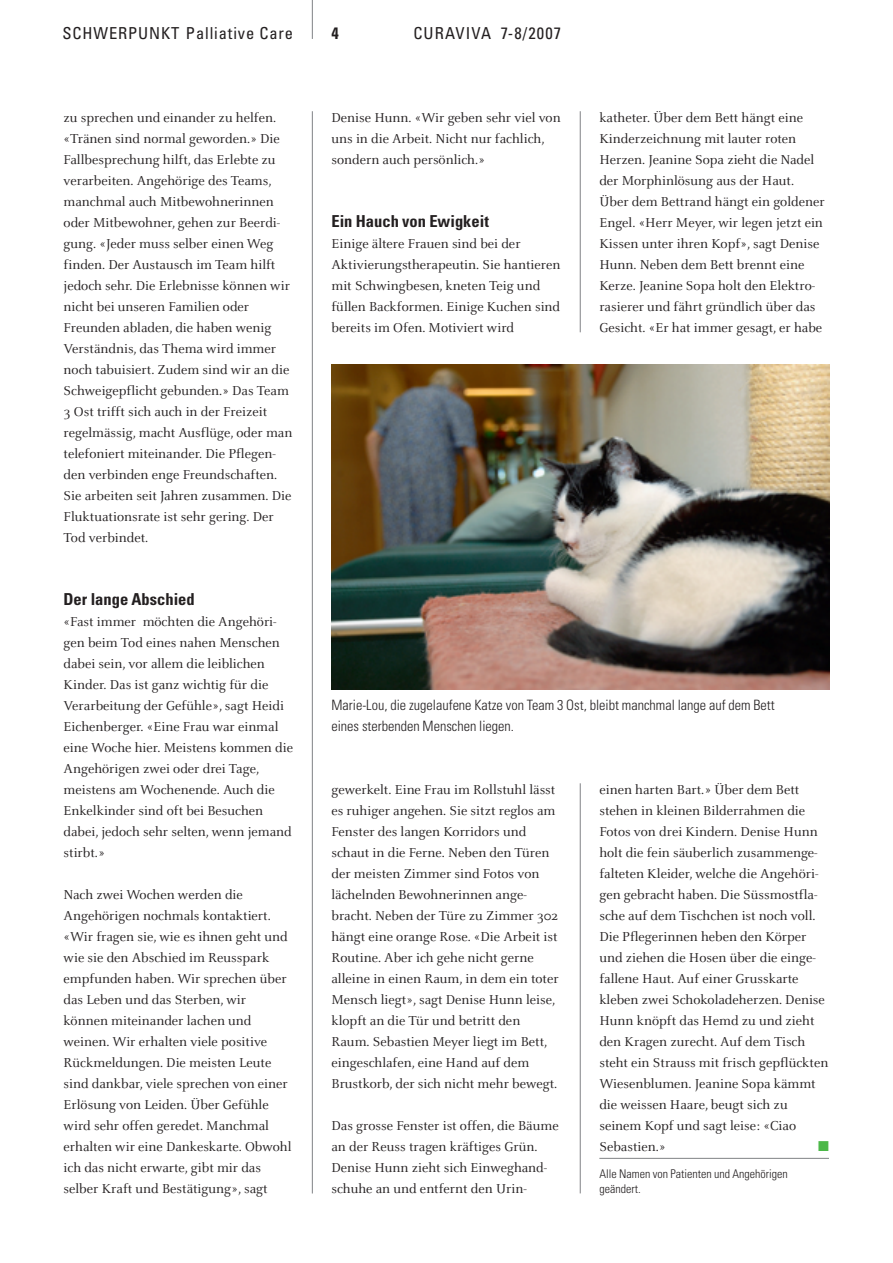
<style>
.page{position:relative;width:893px;height:1263px;background:#fff}
.page>*{position:absolute;margin:0;border:0;box-sizing:border-box;transform-origin:0 0}
.t1{font:condensed 16.5px "Univers";letter-spacing:.055em;color:#231f20}
.t2{font:700 condensed 16.5px "Univers";color:#231f20}
.t3{font:14.25px/21px "Celeste";color:#231f20}
.t4{font:300 condensed 14.25px/21px "Univers";color:#231f20}
.t5{font:14.25px "Zapf Dingbats";color:#4cb848}
.t6{font:300 condensed 12px/15px "Univers";color:#231f20}
</style>
<div class="page">
<hr style="left:312px;top:0;width:1px;height:39px;background:#808285">
<hr style="left:312px;top:111px;width:1px;height:1082px;background:#808285">
<hr style="left:580px;top:111px;width:1px;height:221px;background:#808285">
<hr style="left:599px;top:1158px;width:230px;height:1px;background:#808285">
<img style="left:331px;top:364px;width:498px;height:325px">
<hr style="left:580px;top:783px;width:1px;height:410px;background:#808285">
<p class="t1" style="left:62px;top:23px;width:232px">SCHWERPUNKT Palliative Care</p>
<p class="t2" style="left:331px;top:23px;width:9px">4</p>
<p class="t1" style="left:413px;top:23px;width:149px">CURAVIVA 7-8/2007</p>
<p class="t3" style="left:64px;top:108px;width:230px">zu sprechen und einander zu helfen. «Tränen sind normal geworden.» Die Fallbesprechung hilft, das Erlebte zu verarbeiten. Angehörige des Teams, manchmal auch Mitbewohnerinnen oder Mitbewohner, gehen zur Beerdi&shy;gung. «Jeder muss selber einen Weg finden. Der Austausch im Team hilft jedoch sehr. Die Erlebnisse können wir nicht bei unseren Familien oder Freunden abladen, die haben wenig Verständnis, das Thema wird immer noch tabuisiert. Zudem sind wir an die Schweigepflicht gebunden.» Das Team 3 Ost trifft sich auch in der Freizeit regelmässig, macht Ausflüge, oder man telefoniert miteinander. Die Pflegen&shy;den verbinden enge Freundschaften.<br>Sie arbeiten seit Jahren zusammen. Die Fluktuationsrate ist sehr gering. Der Tod verbindet.</p>
<p class="t3" style="left:331px;top:108px;width:231px">Denise Hunn. «Wir geben sehr viel von uns in die Arbeit. Nicht nur fachlich, sondern auch persönlich.»</p>
<p class="t2" style="left:331px;top:211px;width:159px">Ein Hauch von Ewigkeit</p>
<p class="t3" style="left:331px;top:234px;width:230px">Einige ältere Frauen sind bei der Aktivierungstherapeutin. Sie hantieren mit Schwingbesen, kneten Teig und füllen Backformen. Einige Kuchen sind bereits im Ofen. Motiviert wird</p>
<p class="t3" style="left:599px;top:108px;width:227px">katheter. Über dem Bett hängt eine Kinderzeichnung mit lauter roten Herzen. Jeanine Sopa zieht die Nadel der Morphinlösung aus der Haut.<br>Über dem Bettrand hängt ein goldener Engel. «Herr Meyer, wir legen jetzt ein Kissen unter ihren Kopf», sagt Denise Hunn. Neben dem Bett brennt eine Kerze. Jeanine Sopa holt den Elektro&shy;rasierer und fährt gründlich über das Gesicht. «Er hat immer gesagt, er habe</p>
<p class="t2" style="left:64px;top:589px;width:133px">Der lange Abschied</p>
<p class="t3" style="left:64px;top:612px;width:231px">«Fast immer möchten die Angehöri&shy;gen beim Tod eines nahen Menschen dabei sein, vor allem die leiblichen Kinder. Das ist ganz wichtig für die Verarbeitung der Gefühle», sagt Heidi Eichenberger. «Eine Frau war einmal eine Woche hier. Meistens kommen die Angehörigen zwei oder drei Tage, meistens am Wochenende. Auch die Enkelkinder sind oft bei Besuchen dabei, jedoch sehr selten, wenn jemand stirbt.»</p>
<p class="t3" style="left:64px;top:885px;width:229px">Nach zwei Wochen werden die Angehörigen nochmals kontaktiert. «Wir fragen sie, wie es ihnen geht und wie sie den Abschied im Reusspark empfunden haben. Wir sprechen über das Leben und das Sterben, wir können miteinander lachen und weinen. Wir erhalten viele positive Rückmeldungen. Die meisten Leute sind dankbar, viele sprechen von einer Erlösung von Leiden. Über Gefühle wird sehr offen geredet. Manchmal erhalten wir eine Dankeskarte. Obwohl ich das nicht erwarte, gibt mir das selber Kraft und Bestätigung», sagt</p>
<p class="t4" style="left:331px;top:695px;width:445px">Marie-Lou, die zugelaufene Katze von Team 3 Ost, bleibt manchmal lange auf dem Bett eines sterbenden Menschen liegen.</p>
<p class="t3" style="left:331px;top:780px;width:229px">gewerkelt. Eine Frau im Rollstuhl lässt es ruhiger angehen. Sie sitzt reglos am Fenster des langen Korridors und schaut in die Ferne. Neben den Türen der meisten Zimmer sind Fotos von lächelnden Bewohnerinnen ange&shy;bracht. Neben der Türe zu Zimmer 302 hängt eine orange Rose. «Die Arbeit ist Routine. Aber ich gehe nicht gerne alleine in einen Raum, in dem ein toter Mensch liegt», sagt Denise Hunn leise, klopft an die Tür und betritt den Raum. Sebastien Meyer liegt im Bett, eingeschlafen, eine Hand auf dem Brustkorb, der sich nicht mehr bewegt.</p>
<p class="t3" style="left:331px;top:1116px;width:229px">Das grosse Fenster ist offen, die Bäume an der Reuss tragen kräftiges Grün.<br>Denise Hunn zieht sich Einweghand&shy;schuhe an und entfernt den Urin-</p>
<p class="t3" style="left:599px;top:780px;width:230px">einen harten Bart.» Über dem Bett stehen in kleinen Bilderrahmen die Fotos von drei Kindern. Denise Hunn holt die fein säuberlich zusammenge&shy;falteten Kleider, welche die Angehöri&shy;gen gebracht haben. Die Süssmostfla&shy;sche auf dem Tischchen ist noch voll.<br>Die Pflegerinnen heben den Körper und ziehen die Hosen über die einge&shy;fallene Haut. Auf einer Grusskarte kleben zwei Schokoladeherzen. Denise Hunn knöpft das Hemd zu und zieht den Kragen zurecht. Auf dem Tisch steht ein Strauss mit frisch gepflückten Wiesenblumen. Jeanine Sopa kämmt die weissen Haare, beugt sich zu seinem Kopf und sagt leise: «Ciao Sebastien.»</p>
<p class="t5" style="left:818px;top:1140px;width:12px">■</p>
<p class="t6" style="left:599px;top:1166px;width:190px">Alle Namen von Patienten und Angehörigen geändert.</p>
</div>
